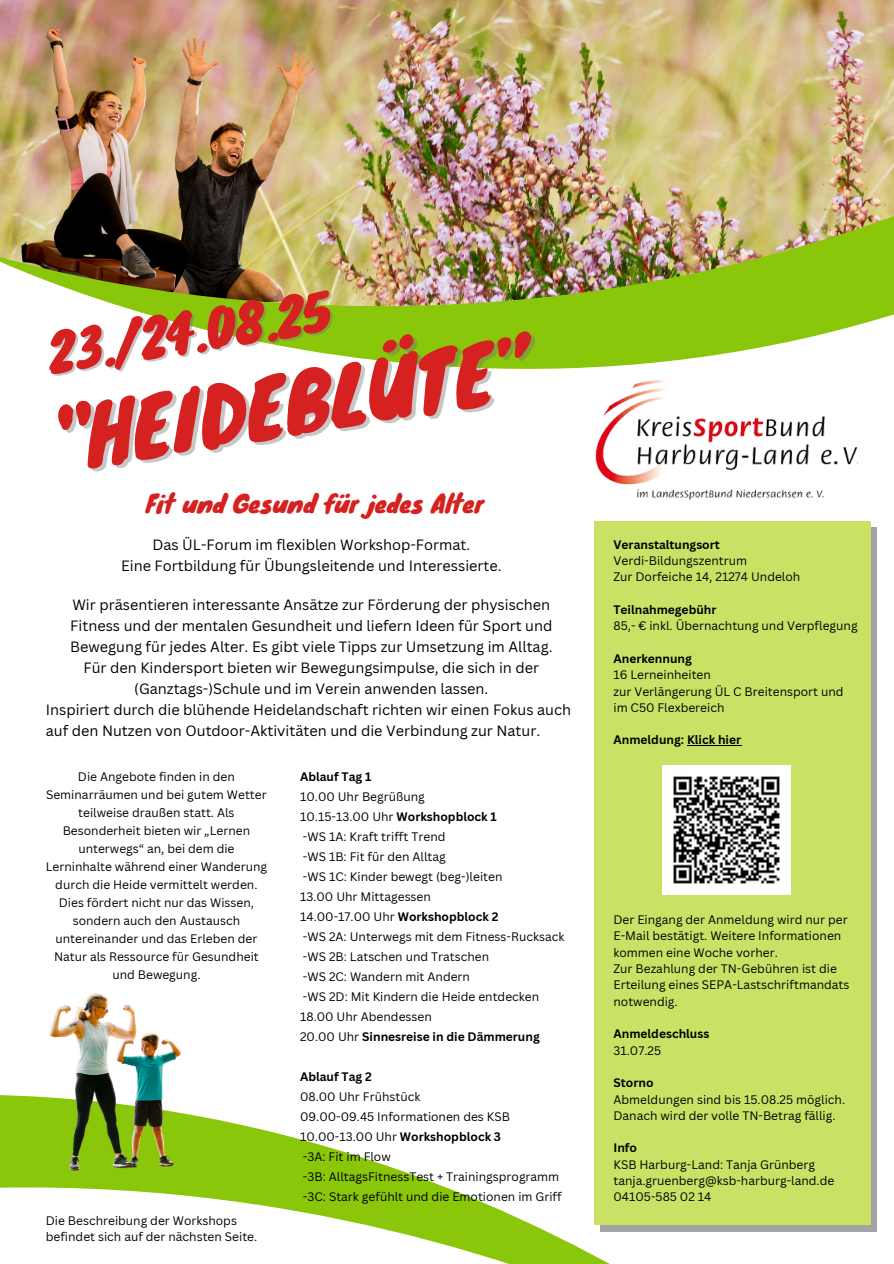
<style>
.page{position:relative;width:894px;height:1264px;background:#fff}
.page>*{position:absolute;margin:0;border:0;box-sizing:border-box;transform-origin:0 0}
.t1{font:77.4px "Knewave";color:#d52221}
.t2{font:48px "Knewave";color:#d52221}
.t3{font:24.15px "Knewave";color:#d52221}
.t4{font:14.55px/21px "Canva Sans";color:#000;text-align:center}
.t5{font:12px/18px "Canva Sans";color:#000}
.t6{font:700 12px "Canva Sans";color:#000}
.s1{font-weight:700}
.s2{font-weight:400}
</style>
<div class="page">
<img style="left:316px;top:0;width:577px;height:95px">
<img style="left:0;top:0;width:316px;height:95px">
<img style="left:0;top:95px;width:893px;height:527px">
<svg style="left:0;top:1095px;width:660px;height:168px"></svg>
<svg style="left:600px;top:527px;width:276px;height:704px;background:#a9ac99"></svg>
<div style="left:594px;top:521px;width:276px;height:703px;background:#c9e265"></div>
<img style="left:594px;top:377px;width:263px;height:126px">
<img style="left:33px;top:993px;width:168px;height:180px">
<hr style="left:686px;top:745px;width:55px;height:1px;background:#000">
<img style="left:662px;top:765px;width:128px;height:129px">
<p class="t2" style="left:42px;top:315px;width:287px;rotate:-9deg">23./24.08.25</p>
<p class="t1" style="left:41px;top:379px;width:484px;rotate:-9deg">"HEIDEBLÜTE”</p>
<p class="t3" style="left:146px;top:483px;width:339px">Fit und Gesund für jedes Alter</p>
<p class="t4" style="left:121px;top:534px;width:382px">Das ÜL-Forum im flexiblen Workshop-Format.<br>Eine Fortbildung für Übungsleitende und Interessierte.</p>
<p class="t4" style="left:72px;top:594px;width:479px">Wir präsentieren interessante Ansätze zur Förderung der physischen</p>
<p class="t4" style="left:70px;top:615px;width:483px">Fitness und der mentalen Gesundheit und liefern Ideen für Sport und</p>
<p class="t4" style="left:70px;top:636px;width:484px">Bewegung für jedes Alter. Es gibt viele Tipps zur Umsetzung im Alltag.</p>
<p class="t4" style="left:83px;top:657px;width:457px">Für den Kindersport bieten wir Bewegungsimpulse, die sich in der</p>
<p class="t4" style="left:134px;top:678px;width:355px">(Ganztags-)Schule und im Verein anwenden lassen.</p>
<p class="t4" style="left:46px;top:699px;width:526px">Inspiriert durch die blühende Heidelandschaft richten wir einen Fokus auch</p>
<p class="t4" style="left:46px;top:720px;width:496px">auf den Nutzen von Outdoor-Aktivitäten und die Verbindung zur Natur.</p>
<p class="t5" style="left:46px;top:767px;width:223px;text-align:center">Die Angebote finden in den<br>Seminarräumen und bei gutem Wetter teilweise draußen statt. Als<br>Besonderheit bieten wir „Lernen unterwegs“ an, bei dem die<br>Lerninhalte während einer Wanderung durch die Heide vermittelt werden.<br>Dies fördert nicht nur das Wissen, sondern auch den Austausch untereinander und das Erleben der<br>Natur als Ressource für Gesundheit und Bewegung.</p>
<p class="t6" style="left:300px;top:768px;width:73px">Ablauf Tag 1</p>
<p class="t5" style="left:300px;top:787px;width:126px">10.00 Uhr Begrüßung</p>
<p class="t5" style="left:300px;top:807px;width:198px">10.15-13.00 Uhr <span class="s1">Workshopblock 1</span></p>
<p class="t5" style="left:303px;top:827px;width:144px">-WS 1A: Kraft trifft Trend</p>
<p class="t5" style="left:303px;top:847px;width:144px">-WS 1B: Fit für den Alltag</p>
<h4 class="t5" style="left:303px;top:867px;width:201px">-WS 1C: Kinder bewegt (beg-)leiten</h4>
<h4 class="t5" style="left:300px;top:887px;width:132px">13.00 Uhr Mittagessen</h4>
<p class="t5" style="left:300px;top:907px;width:200px">14.00-17.00 Uhr <span class="s1">Workshopblock 2</span></p>
<p class="t5" style="left:303px;top:927px;width:263px">-WS 2A: Unterwegs mit dem Fitness-Rucksack</p>
<p class="t5" style="left:303px;top:947px;width:188px">-WS 2B: Latschen und Tratschen</p>
<p class="t5" style="left:303px;top:967px;width:168px">-WS 2C: Wandern mit Andern</p>
<p class="t5" style="left:303px;top:987px;width:238px">-WS 2D: Mit Kindern die Heide entdecken</p>
<p class="t5" style="left:300px;top:1007px;width:133px">18.00 Uhr Abendessen</p>
<p class="t6" style="left:300px;top:1028px;width:241px"><span class="s2">20.00 Uhr</span> Sinnesreise in die Dämmerung</p>
<p class="t6" style="left:300px;top:1068px;width:73px">Ablauf Tag 2</p>
<p class="t5" style="left:300px;top:1087px;width:122px">08.00 Uhr Frühstück</p>
<p class="t5" style="left:300px;top:1107px;width:211px">09.00-09.45 Informationen des KSB</p>
<p class="t5" style="left:300px;top:1127px;width:202px">10.00-13.00 Uhr <span class="s1">Workshopblock 3</span></p>
<p class="t5" style="left:303px;top:1147px;width:89px">-3A: Fit im Flow</p>
<p class="t5" style="left:303px;top:1167px;width:258px">-3B: AlltagsFitnessTest + Trainingsprogramm</p>
<p class="t5" style="left:303px;top:1187px;width:260px">-3C: Stark gefühlt und die Emotionen im Griff</p>
<p class="t5" style="left:46px;top:1211px;width:213px;line-height:16px">Die Beschreibung der Workshops befindet sich auf der nächsten Seite.</p>
<p class="t6" style="left:613px;top:536px;width:108px">Veranstaltungsort</p>
<h2 class="t5" style="left:613px;top:551px;width:135px">Verdi-Bildungszentrum</h2>
<h1 class="t5" style="left:613px;top:567px;width:188px">Zur Dorfeiche 14, 21274 Undeloh</h1>
<h3 class="t6" style="left:613px;top:601px;width:104px">Teilnahmegebühr</h3>
<p class="t5" style="left:613px;top:616px;width:245px">85,- € inkl. Übernachtung und Verpflegung</p>
<p class="t6" style="left:613px;top:650px;width:80px">Anerkennung</p>
<p class="t5" style="left:613px;top:665px;width:99px">16 Lerneinheiten</p>
<p class="t5" style="left:613px;top:682px;width:231px">zur Verlängerung ÜL C Breitensport und</p>
<p class="t5" style="left:613px;top:698px;width:112px">im C50 Flexbereich</p>
<p class="t6" style="left:613px;top:731px;width:129px">Anmeldung: Klick hier</p>
<p class="t5" style="left:613px;top:910px;width:235px">Der Eingang der Anmeldung wird nur per</p>
<p class="t5" style="left:613px;top:927px;width:229px;line-height:16.4px">E-Mail bestätigt. Weitere Informationen kommen eine Woche vorher.</p>
<p class="t5" style="left:613px;top:959px;width:225px">Zur Bezahlung der TN-Gebühren ist die</p>
<p class="t5" style="left:613px;top:975px;width:237px">Erteilung eines SEPA-Lastschriftmandats</p>
<h5 class="t5" style="left:613px;top:991px;width:66px">notwendig.</h5>
<p class="t6" style="left:613px;top:1025px;width:97px">Anmeldeschluss</p>
<p class="t5" style="left:613px;top:1040px;width:49px">31.07.25</p>
<p class="t6" style="left:613px;top:1074px;width:41px">Storno</p>
<p class="t5" style="left:613px;top:1090px;width:233px;line-height:16.4px">Abmeldungen sind bis 15.08.25 möglich.<br>Danach wird der volle TN-Betrag fällig.</p>
<p class="t6" style="left:613px;top:1139px;width:25px">Info</p>
<p class="t5" style="left:613px;top:1155px;width:203px">KSB Harburg-Land: Tanja Grünberg</p>
<p class="t5" style="left:613px;top:1171px;width:222px">tanja.gruenberg@ksb-harburg-land.de</p>
<p class="t5" style="left:613px;top:1187px;width:99px">04105-585 02 14</p>
</div>
